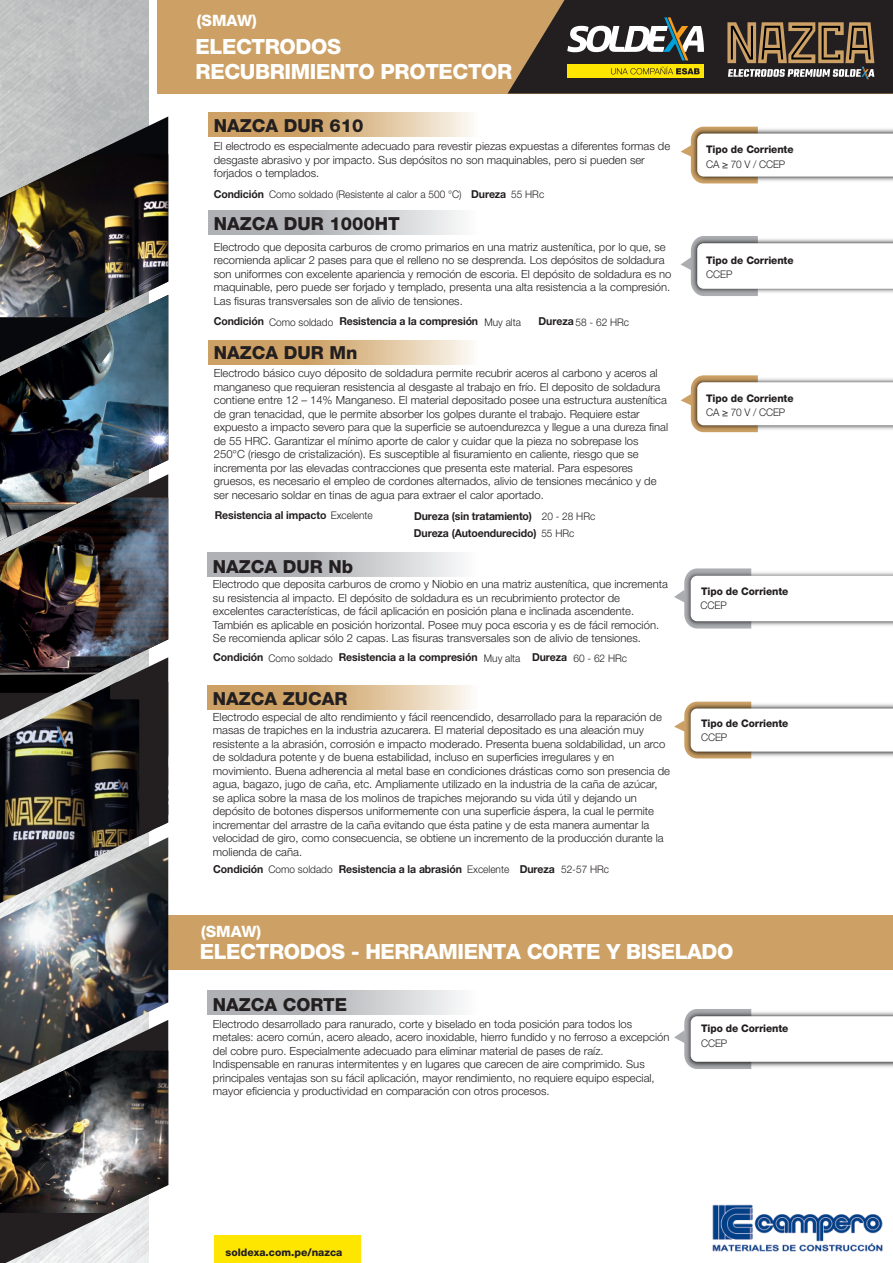
<style>
.page{position:relative;width:893px;height:1263px;background:#fff}
.page>*{position:absolute;margin:0;border:0;box-sizing:border-box;transform-origin:0 0}
.t1{font:800 21px/25.2px "Helvetica Neue LT Pro";letter-spacing:-.02em;color:#fff}
.t2{font:800 18px "Helvetica Neue LT Pro";color:#231f20}
.t3{font:800 15.6px "Helvetica Neue LT Pro";color:#fff}
.t4{font:300 11.25px/13.5px "Helvetica Neue LT Pro";color:#231f20}
.t5{font:700 10.95px/17px "Helvetica Neue LT Pro";letter-spacing:-.01em;color:#231f20;scale:.96 1}
.t6{font:300 10.5px "Helvetica Neue LT Pro";color:#231f20;scale:.96 1}
.t7{font:800 10.5px "Helvetica Neue LT Pro";letter-spacing:-.01em;color:#231f20;scale:.96 1}
.t8{font:800 10.5px "Helvetica Neue LT Pro";letter-spacing:-.01em;color:#231f20}
.s1{font-weight:700;font-size:10.95px}
.s2{font-weight:300;font-size:10.5px}
</style>
<div class="page">
<img style="left:694px;top:701px;width:58px;height:58px">
<svg style="left:674px;top:702px;width:219px;height:56px"></svg>
<svg style="left:674px;top:568px;width:219px;height:60px"></svg>
<svg style="left:674px;top:1009px;width:219px;height:60px"></svg>
<svg style="left:208px;top:553px;width:252px;height:24px"></svg>
<svg style="left:208px;top:990px;width:252px;height:24px"></svg>
<svg style="left:208px;top:685px;width:262px;height:24px"></svg>
<div style="left:161px;top:915px;width:732px;height:55px;background:#cda165"></div>
<svg style="left:681px;top:127px;width:212px;height:56px"></svg>
<svg style="left:681px;top:375px;width:212px;height:57px"></svg>
<svg style="left:681px;top:236px;width:212px;height:60px"></svg>
<svg style="left:208px;top:211px;width:252px;height:24px"></svg>
<svg style="left:208px;top:113px;width:263px;height:24px"></svg>
<svg style="left:208px;top:340px;width:263px;height:24px"></svg>
<div style="left:157px;top:0;width:736px;height:94px;background:#cda165"></div>
<img style="left:0;top:0;width:149px;height:116px">
<svg style="left:508px;top:0;width:385px;height:94px"></svg>
<img style="left:0;top:853px;width:168px;height:167px">
<img style="left:0;top:1020px;width:168px;height:243px">
<img style="left:0;top:116px;width:168px;height:737px">
<img style="left:712px;top:1204px;width:171px;height:48px">
<div style="left:215px;top:1236px;width:146px;height:27px;background:#ffe601"></div>
<h3 class="t3" style="left:197px;top:11px;width:61px">(SMAW)</h3>
<h1 class="t1" style="left:196px;top:34px;width:318px">ELECTRODOS<br>RECUBRIMIENTO PROTECTOR</h1>
<h2 class="t2" style="left:214px;top:114px;width:151px">NAZCA DUR 610</h2>
<p class="t4" style="left:214px;top:139px;width:458px">El electrodo es especialmente adecuado para revestir piezas expuestas a diferentes formas de desgaste abrasivo y por impacto. Sus depósitos no son maquinables, pero si pueden ser forjados o templados.</p>
<p class="t6" style="left:214px;top:188px;width:346px"><span class="s1">Condición</span> Como soldado (Resistente al calor a 500 °C) <span class="s1">Dureza</span> 55 HRc</p>
<h2 class="t2" style="left:214px;top:213px;width:188px">NAZCA DUR 1000HT</h2>
<p class="t4" style="left:214px;top:240px;width:459px">Electrodo que deposita carburos de cromo primarios en una matriz austenítica, por lo que, se recomienda aplicar 2 pases para que el relleno no se desprenda. Los depósitos de soldadura son uniformes con excelente apariencia y remoción de escoria. El depósito de soldadura es no maquinable, pero puede ser forjado y templado, presenta una alta resistencia a la compresión.<br>Las fisuras transversales son de alivio de tensiones.</p>
<p class="t6" style="left:214px;top:315px;width:126px"><span class="s1">Condición</span> Como soldado</p>
<p class="t5" style="left:339px;top:313px;width:191px">Resistencia a la compresión <span class="s2">Muy alta</span></p>
<p class="t6" style="left:539px;top:315px;width:96px"><span class="s1">Dureza</span> 58 - 62 HRc</p>
<h2 class="t2" style="left:214px;top:342px;width:145px">NAZCA DUR Mn</h2>
<p class="t4" style="left:214px;top:366px;width:456px">Electrodo básico cuyo déposito de soldadura permite recubrir aceros al carbono y aceros al manganeso que requieran resistencia al desgaste al trabajo en frío. El deposito de soldadura contiene entre 12 – 14% Manganeso. El material depositado posee una estructura austenítica de gran tenacidad, que le permite absorber los golpes durante el trabajo. Requiere estar expuesto a impacto severo para que la superficie se autoendurezca y llegue a una dureza final de 55 HRC. Garantizar el mínimo aporte de calor y cuidar que la pieza no sobrepase los 250°C (riesgo de cristalización). Es susceptible al fisuramiento en caliente, riesgo que se incrementa por las elevadas contracciones que presenta este material. Para espesores gruesos, es necesario el empleo de cordones alternados, alivio de tensiones mecánico y de ser necesario soldar en tinas de agua para extraer el calor aportado.</p>
<p class="t5" style="left:215px;top:507px;width:166px">Resistencia al impacto <span class="s2">Excelente</span></p>
<p class="t5" style="left:414px;top:507px;width:190px">Dureza (sin tratamiento) <span class="s2">20 - 28 HRc<br></span>Dureza (Autoendurecido) <span class="s2">55 HRc</span></p>
<h2 class="t2" style="left:213px;top:555px;width:142px">NAZCA DUR Nb</h2>
<p class="t4" style="left:213px;top:577px;width:456px">Electrodo que deposita carburos de cromo y Niobio en una matriz austenítica, que incrementa su resistencia al impacto. El depósito de soldadura es un recubrimiento protector de excelentes características, de fácil aplicación en posición plana e inclinada ascendente.<br>También es aplicable en posición horizontal. Posee muy poca escoria y es de fácil remoción.<br>Se recomienda aplicar sólo 2 capas. Las fisuras transversales son de alivio de tensiones.</p>
<p class="t5" style="left:213px;top:649px;width:433px">Condición <span class="s2">Como soldado</span> Resistencia a la compresión <span class="s2">Muy alta</span> Dureza <span class="s2">60 - 62 HRc</span></p>
<h2 class="t2" style="left:213px;top:688px;width:136px">NAZCA ZUCAR</h2>
<p class="t4" style="left:213px;top:709px;width:459px">Electrodo especial de alto rendimiento y fácil reencendido, desarrollado para la reparación de masas de trapiches en la industria azucarera. El material depositado es una aleación muy resistente a la abrasión, corrosión e impacto moderado. Presenta buena soldabilidad, un arco de soldadura potente y de buena estabilidad, incluso en superficies irregulares y en movimiento. Buena adherencia al metal base en condiciones drásticas como son presencia de agua, bagazo, jugo de caña, etc. Ampliamente utilizado en la industria de la caña de azúcar, se aplica sobre la masa de los molinos de trapiches mejorando su vida útil y dejando un depósito de botones dispersos uniformemente con una superficie áspera, la cual le permite incrementar del arrastre de la caña evitando que ésta patine y de esta manera aumentar la velocidad de giro, como consecuencia, se obtiene un incremento de la producción durante la molienda de caña.</p>
<p class="t5" style="left:213px;top:860px;width:414px">Condición <span class="s2">Como soldado</span> Resistencia a la abrasión <span class="s2">Excelente</span> Dureza <span class="s2">52-57 HRc</span></p>
<h3 class="t3" style="left:201px;top:923px;width:61px">(SMAW)</h3>
<p class="t7" style="left:706px;top:143px;width:93px">Tipo de Corriente</p>
<p class="t6" style="left:706px;top:157px;width:84px">CA ≥ 70 V / CCEP</p>
<p class="t7" style="left:706px;top:254px;width:93px">Tipo de Corriente</p>
<p class="t6" style="left:706px;top:268px;width:29px">CCEP</p>
<p class="t7" style="left:706px;top:392px;width:93px">Tipo de Corriente</p>
<p class="t6" style="left:706px;top:406px;width:84px">CA ≥ 70 V / CCEP</p>
<p class="t7" style="left:701px;top:585px;width:93px">Tipo de Corriente</p>
<p class="t6" style="left:701px;top:599px;width:29px">CCEP</p>
<p class="t7" style="left:701px;top:716px;width:93px">Tipo de Corriente</p>
<p class="t6" style="left:701px;top:731px;width:29px">CCEP</p>
<h1 class="t1" style="left:200px;top:939px;width:535px">ELECTRODOS - HERRAMIENTA CORTE Y BISELADO</h1>
<h2 class="t2" style="left:213px;top:993px;width:136px">NAZCA CORTE</h2>
<p class="t4" style="left:213px;top:1017px;width:458px">Electrodo desarrollado para ranurado, corte y biselado en toda posición para todos los metales: acero común, acero aleado, acero inoxidable, hierro fundido y no ferroso a excepción del cobre puro. Especialmente adecuado para eliminar material de pases de raíz.<br>Indispensable en ranuras intermitentes y en lugares que carecen de aire comprimido. Sus principales ventajas son su fácil aplicación, mayor rendimiento, no requiere equipo especial, mayor eficiencia y productividad en comparación con otros procesos.</p>
<p class="t7" style="left:701px;top:1022px;width:93px">Tipo de Corriente</p>
<p class="t6" style="left:701px;top:1036px;width:29px">CCEP</p>
<p class="t8" style="left:226px;top:1245px;width:118px">soldexa.com.pe/nazca</p>
</div>
